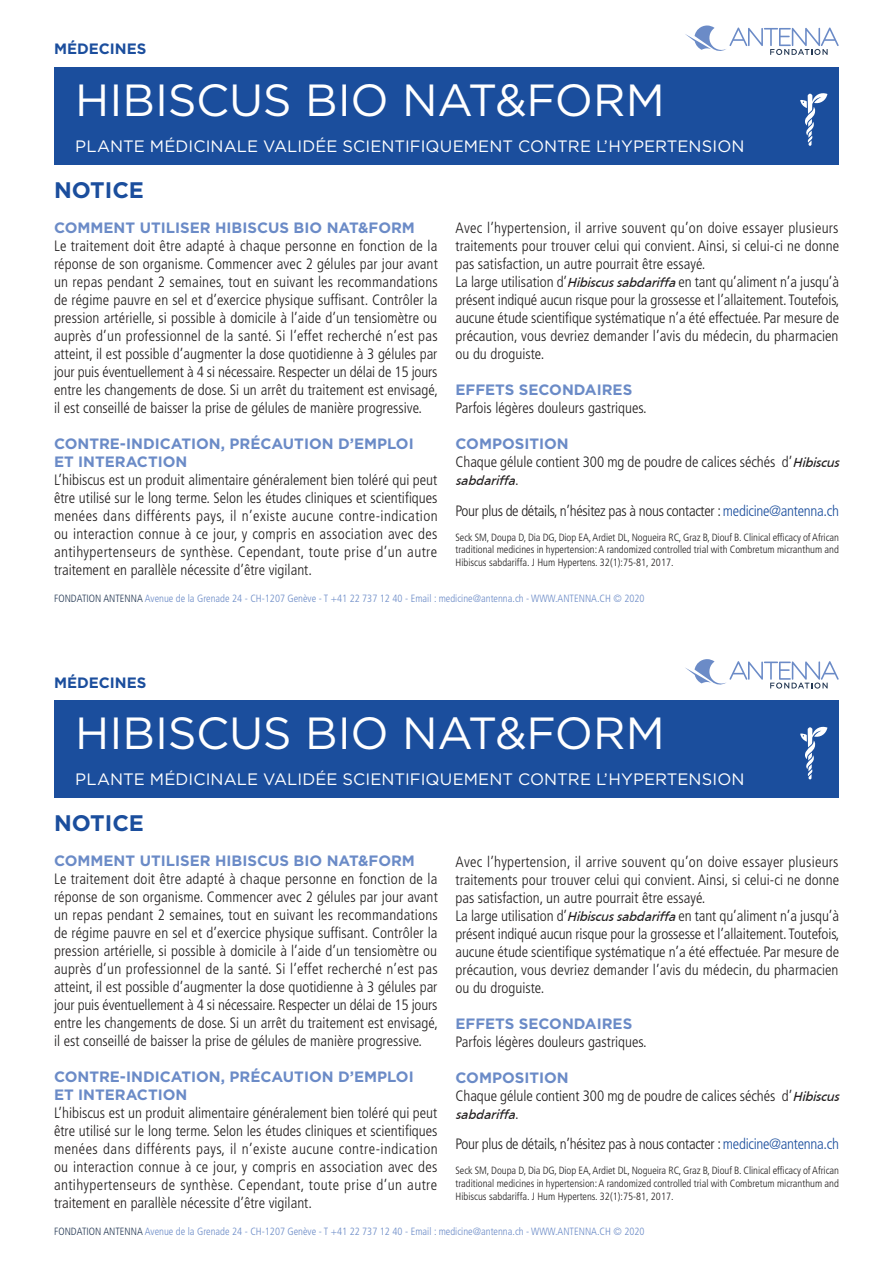
<style>
.page{position:relative;width:893px;height:1263px;background:#fff}
.page>*{position:absolute;margin:0;border:0;box-sizing:border-box;transform-origin:0 0}
.t1{font:45px "Gotham";letter-spacing:-.005em;color:#fff}
.t2{font:700 22.5px "Gotham";color:#1b4e9d}
.t3{font:16.5px "Gotham";letter-spacing:.005em;color:#fff}
.t4{font:300 condensed 15px/18px "Frutiger LT Std";color:#221f1f;text-align:justify}
.t5{font:700 15px/18px "Gotham";color:#6b8bc7}
.t6{font:300 condensed 15px "Frutiger LT Std";letter-spacing:-.02em;color:#221f1f}
.t7{font:700 15px "Gotham";color:#1b4e9d}
.t8{font:13.5px "Frutiger Obl Normal";color:#221f1f}
.t9{font:300 condensed 10.5px/12.6px "Frutiger LT Std";color:#221f1f;text-align:justify}
.t10{font:300 condensed 10.5px "Frutiger LT Std";color:#6b8bc7}
.s1{font-family:"Frutiger Obl Normal";font-weight:400;font-stretch:normal;font-size:13.5px}
.s2{font-family:"Frutiger LT Std";font-weight:300;font-stretch:condensed;font-size:15px}
.s3{color:#1b4e9d}
.s4{color:#243853}
</style>
<div class="page">
<svg style="left:685px;top:26px;width:154px;height:29px"></svg>
<div style="left:54px;top:67px;width:785px;height:98px;background:#1b4e9d"></div>
<svg style="left:800px;top:93px;width:27px;height:53px"></svg>
<svg style="left:685px;top:659px;width:154px;height:30px"></svg>
<div style="left:54px;top:701px;width:785px;height:97px;background:#1b4e9d"></div>
<svg style="left:800px;top:726px;width:27px;height:53px"></svg>
<p class="t7" style="left:54px;top:40px;width:94px">MÉDECINES</p>
<h1 class="t1" style="left:75px;top:76px;width:591px">HIBISCUS BIO NAT&amp;FORM</h1>
<p class="t3" style="left:75px;top:137px;width:671px">PLANTE MÉDICINALE VALIDÉE SCIENTIFIQUEMENT CONTRE L’HYPERTENSION</p>
<h2 class="t2" style="left:54px;top:177px;width:92px">NOTICE</h2>
<p class="t5" style="left:54px;top:218px;width:362px">COMMENT UTILISER HIBISCUS BIO NAT&amp;FORM</p>
<p class="t4" style="left:54px;top:238px;width:385px">Le traitement doit être adapté à chaque personne en fonction de la réponse de son organisme. Commencer avec 2 gélules par jour avant un repas pendant 2 semaines, tout en suivant les recommandations de régime pauvre en sel et d’exercice physique suffisant. Contrôler la pression artérielle, si possible à domicile à l’aide d’un tensiomètre ou auprès d’un professionnel de la santé. Si l’effet recherché n’est pas atteint, il est possible d’augmenter la dose quotidienne à 3 gélules par jour puis éventuellement à 4 si nécessaire. Respecter un délai de 15 jours entre les changements de dose. Si un arrêt du traitement est envisagé, il est conseillé de baisser la prise de gélules de manière progressive.</p>
<p class="t5" style="left:54px;top:434px;width:361px">CONTRE-INDICATION, PRÉCAUTION D’EMPLOI<br>ET INTERACTION</p>
<p class="t4" style="left:54px;top:472px;width:385px">L’hibiscus est un produit alimentaire généralement bien toléré qui peut être utilisé sur le long terme. Selon les études cliniques et scientifiques menées dans différents pays, il n’existe aucune contre-indication ou interaction connue à ce jour, y compris en association avec des antihypertenseurs de synthèse. Cependant, toute prise d’un autre traitement en parallèle nécessite d’être vigilant.</p>
<p class="t4" style="left:455px;top:220px;width:386px;text-align:left">Avec l’hypertension, il arrive souvent qu’on doive essayer plusieurs traitements pour trouver celui qui convient. Ainsi, si celui-ci ne donne pas satisfaction, un autre pourrait être essayé.<br>La large utilisation d’<span class="s1">Hibiscus sabdariffa</span> en tant qu’aliment n’a jusqu’à présent indiqué aucun risque pour la grossesse et l’allaitement. Toutefois, aucune étude scientifique systématique n’a été effectuée. Par mesure de précaution, vous devriez demander l’avis du médecin, du pharmacien ou du droguiste.</p>
<p class="t5" style="left:455px;top:380px;width:178px">EFFETS SECONDAIRES</p>
<p class="t4" style="left:455px;top:400px;width:193px">Parfois légères douleurs gastriques.</p>
<p class="t5" style="left:455px;top:434px;width:115px">COMPOSITION</p>
<p class="t4" style="left:455px;top:454px;width:385px">Chaque gélule contient 300 mg de poudre de calices séchés d’<span class="s1">Hibiscus</span></p>
<p class="t8" style="left:455px;top:472px;width:65px">sabdariffa<span class="s2">.</span></p>
<p class="t6" style="left:455px;top:504px;width:385px">Pour plus de détails, n’hésitez pas à nous contacter : <span class="s3">medicine@antenna.ch</span></p>
<p class="t9" style="left:455px;top:532px;width:385px">Seck SM, Doupa D, Dia DG, Diop EA, Ardiet DL, Nogueira RC, Graz B, Diouf B. Clinical efficacy of African traditional medicines in hypertension: A randomized controlled trial with Combretum micranthum and Hibiscus sabdariffa. J Hum Hypertens. 32(1):75-81, 2017.</p>
<p class="t10" style="left:54px;top:594px;width:592px"><span class="s4">FONDATION ANTENNA</span> Avenue de la Grenade 24 - CH-1207 Genève - T +41 22 737 12 40 - Email : medicine@antenna.ch - WWW.ANTENNA.CH © 2020</p>
<p class="t7" style="left:54px;top:674px;width:94px">MÉDECINES</p>
<h1 class="t1" style="left:75px;top:709px;width:591px">HIBISCUS BIO NAT&amp;FORM</h1>
<p class="t3" style="left:75px;top:771px;width:671px">PLANTE MÉDICINALE VALIDÉE SCIENTIFIQUEMENT CONTRE L’HYPERTENSION</p>
<h2 class="t2" style="left:54px;top:810px;width:92px">NOTICE</h2>
<p class="t5" style="left:54px;top:851px;width:362px">COMMENT UTILISER HIBISCUS BIO NAT&amp;FORM</p>
<p class="t4" style="left:54px;top:871px;width:385px">Le traitement doit être adapté à chaque personne en fonction de la réponse de son organisme. Commencer avec 2 gélules par jour avant un repas pendant 2 semaines, tout en suivant les recommandations de régime pauvre en sel et d’exercice physique suffisant. Contrôler la pression artérielle, si possible à domicile à l’aide d’un tensiomètre ou auprès d’un professionnel de la santé. Si l’effet recherché n’est pas atteint, il est possible d’augmenter la dose quotidienne à 3 gélules par jour puis éventuellement à 4 si nécessaire. Respecter un délai de 15 jours entre les changements de dose. Si un arrêt du traitement est envisagé, il est conseillé de baisser la prise de gélules de manière progressive.</p>
<p class="t5" style="left:54px;top:1067px;width:361px">CONTRE-INDICATION, PRÉCAUTION D’EMPLOI<br>ET INTERACTION</p>
<p class="t4" style="left:54px;top:1105px;width:385px">L’hibiscus est un produit alimentaire généralement bien toléré qui peut être utilisé sur le long terme. Selon les études cliniques et scientifiques menées dans différents pays, il n’existe aucune contre-indication ou interaction connue à ce jour, y compris en association avec des antihypertenseurs de synthèse. Cependant, toute prise d’un autre traitement en parallèle nécessite d’être vigilant.</p>
<p class="t4" style="left:455px;top:853px;width:386px;text-align:left">Avec l’hypertension, il arrive souvent qu’on doive essayer plusieurs traitements pour trouver celui qui convient. Ainsi, si celui-ci ne donne pas satisfaction, un autre pourrait être essayé.<br>La large utilisation d’<span class="s1">Hibiscus sabdariffa</span> en tant qu’aliment n’a jusqu’à présent indiqué aucun risque pour la grossesse et l’allaitement. Toutefois, aucune étude scientifique systématique n’a été effectuée. Par mesure de précaution, vous devriez demander l’avis du médecin, du pharmacien ou du droguiste.</p>
<p class="t5" style="left:455px;top:1014px;width:178px">EFFETS SECONDAIRES</p>
<p class="t4" style="left:455px;top:1033px;width:193px">Parfois légères douleurs gastriques.</p>
<p class="t5" style="left:455px;top:1068px;width:115px">COMPOSITION</p>
<p class="t4" style="left:455px;top:1087px;width:385px">Chaque gélule contient 300 mg de poudre de calices séchés d’<span class="s1">Hibiscus</span></p>
<p class="t8" style="left:455px;top:1106px;width:65px">sabdariffa<span class="s2">.</span></p>
<p class="t6" style="left:455px;top:1138px;width:385px">Pour plus de détails, n’hésitez pas à nous contacter : <span class="s3">medicine@antenna.ch</span></p>
<p class="t9" style="left:455px;top:1165px;width:385px">Seck SM, Doupa D, Dia DG, Diop EA, Ardiet DL, Nogueira RC, Graz B, Diouf B. Clinical efficacy of African traditional medicines in hypertension: A randomized controlled trial with Combretum micranthum and Hibiscus sabdariffa. J Hum Hypertens. 32(1):75-81, 2017.</p>
<p class="t10" style="left:54px;top:1227px;width:592px"><span class="s4">FONDATION ANTENNA</span> Avenue de la Grenade 24 - CH-1207 Genève - T +41 22 737 12 40 - Email : medicine@antenna.ch - WWW.ANTENNA.CH © 2020</p>
</div>
